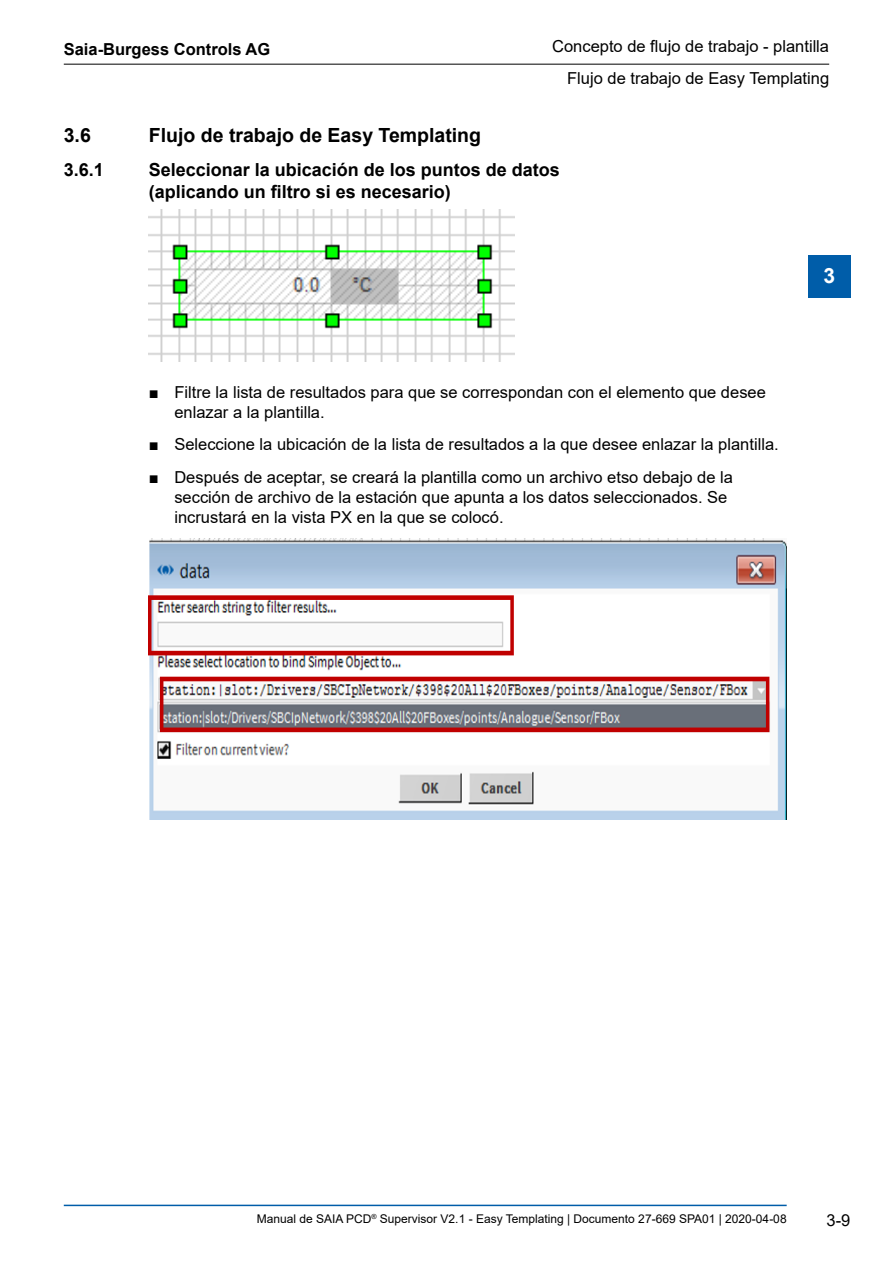
<style>
.page{position:relative;width:893px;height:1263px;background:#fff}
.page>*{position:absolute;margin:0;border:0;box-sizing:border-box;transform-origin:0 0}
.t1{font:700 21px "Arial";color:#fff}
.Ueberschrift_2{font:700 19.5px "Arial";color:#000}
.Ueberschrift_3{font:700 18px/21.6px "Arial";color:#000}
.t2{font:16.5px/19.8px "Arial";color:#000}
.t3{font:700 16.5px "Arial";color:#000}
.t4{font:12px "Arial";color:#000}
</style>
<div class="page">
<hr style="left:64px;top:64px;width:765px;height:1px;background:#000">
<hr style="left:64px;top:1205px;width:723px;height:1px;background:#005da9">
<div style="left:808px;top:255px;width:42px;height:43px;background:#005da9"></div>
<img style="left:149px;top:210px;width:365px;height:151px">
<img style="left:149px;top:539px;width:638px;height:281px">
<p class="t3" style="left:64px;top:37px;width:208px">Saia-Burgess Controls AG</p>
<p class="t2" style="left:552px;top:37px;width:278px">Concepto de flujo de trabajo - plantilla</p>
<p class="t2" style="left:567px;top:68px;width:264px">Flujo de trabajo de Easy Templating</p>
<p class="Ueberschrift_2" style="left:64px;top:121px;width:29px">3.6</p>
<p class="Ueberschrift_2" style="left:149px;top:121px;width:334px">Flujo de trabajo de Easy Templating</p>
<p class="Ueberschrift_3" style="left:64px;top:159px;width:42px">3.6.1</p>
<p class="Ueberschrift_3" style="left:149px;top:159px;width:413px">Seleccionar la ubicación de los puntos de datos (aplicando un filtro si es necesario)</p>
<p class="t2" style="left:174px;top:382px;width:593px;text-indent:-26px">■ Filtre la lista de resultados para que se correspondan con el elemento que desee enlazar a la plantilla.</p>
<p class="t2" style="left:149px;top:434px;width:631px">■ Seleccione la ubicación de la lista de resultados a la que desee enlazar la plantilla.</p>
<p class="t2" style="left:174px;top:467px;width:560px;text-indent:-26px">■ Después de aceptar, se creará la plantilla como un archivo etso debajo de la sección de archivo de la estación que apunta a los datos seleccionados. Se incrustará en la vista PX en la que se colocó.</p>
<p class="t1" style="left:823px;top:261px;width:13px">3</p>
<p class="t4" style="left:257px;top:1211px;width:531px">Manual de SAIA PCD<sup>®</sup> Supervisor V2.1 - Easy Templating | Documento 27-669 SPA01 | 2020-04-08</p>
<p class="t2" style="left:827px;top:1210px;width:25px">3-9</p>
</div>
